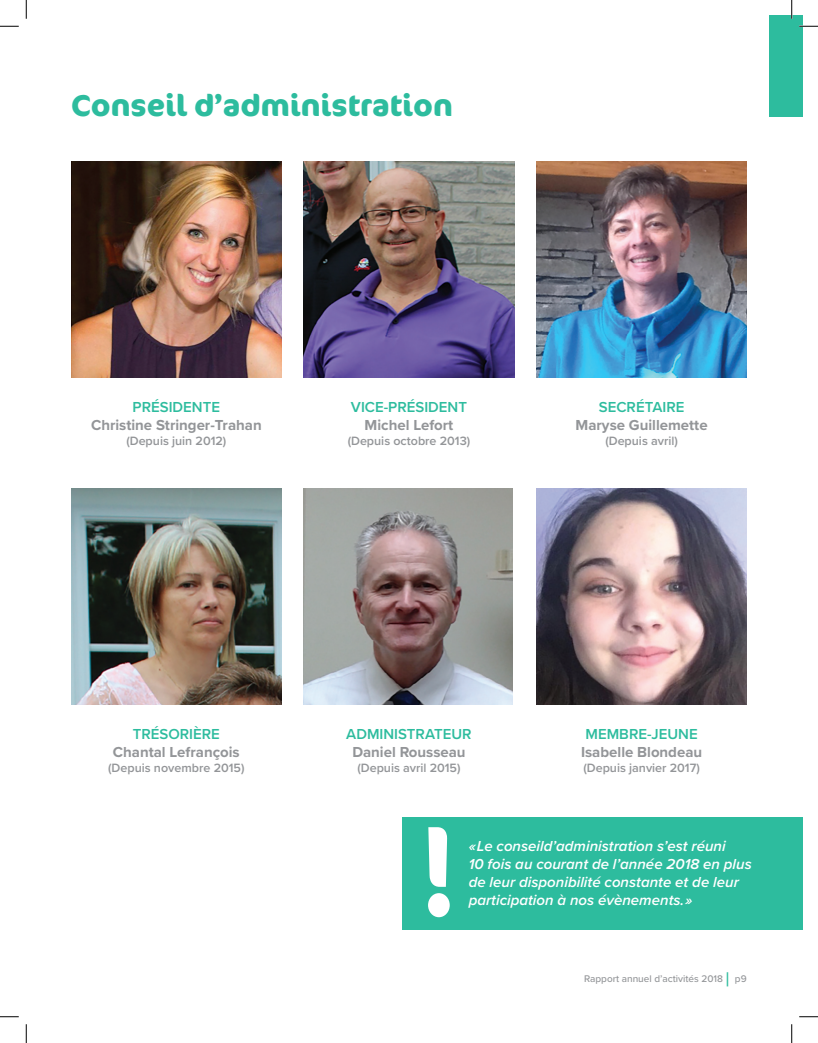
<style>
.page{position:relative;width:818px;height:1043px;background:#fff}
.page>*{position:absolute;margin:0;border:0;box-sizing:border-box;transform-origin:0 0}
.t1{font:700 30px "Cocon Pro";color:#2dbc9e}
.t2{font:italic 600 15px/18px "Proxima Nova";color:#fff}
.t3{font:700 15px "Proxima Nova";color:#939598}
.t4{font:600 15px "Proxima Nova";color:#2dbc9e}
.t5{font:600 12.5px "Proxima Nova";color:#939598}
.t6{font:500 10px "Proxima Nova";color:#939598}
.s1{font-size:20px;color:#2dbc9e}
</style>
<div class="page">
<div style="left:769px;top:15px;width:33px;height:101px;background:#2dbc9e"></div>
<img style="left:71px;top:161px;width:210px;height:216px">
<img style="left:71px;top:488px;width:210px;height:216px">
<img style="left:304px;top:161px;width:210px;height:216px">
<img style="left:304px;top:488px;width:208px;height:216px">
<img style="left:536px;top:161px;width:210px;height:216px">
<img style="left:536px;top:488px;width:210px;height:216px">
<div style="left:403px;top:817px;width:399px;height:112px;background:#2dbc9e"></div>
<svg style="left:428px;top:827px;width:21px;height:90px"></svg>
<svg style="left:0;top:25px;width:19px;height:2px"></svg>
<svg style="left:799px;top:25px;width:19px;height:2px"></svg>
<svg style="left:0;top:1016px;width:19px;height:1px"></svg>
<svg style="left:799px;top:1016px;width:19px;height:1px"></svg>
<svg style="left:25px;top:0;width:2px;height:19px"></svg>
<svg style="left:25px;top:1024px;width:2px;height:18px"></svg>
<svg style="left:791px;top:0;width:1px;height:19px"></svg>
<svg style="left:791px;top:1024px;width:1px;height:18px"></svg>
<h1 class="t1" style="left:71px;top:85px;width:383px">Conseil d’administration</h1>
<p class="t4" style="left:133px;top:395px;width:89px">PRÉSIDENTE</p>
<p class="t3" style="left:91px;top:413px;width:172px">Christine Stringer-Trahan</p>
<p class="t5" style="left:126px;top:431px;width:101px">(Depuis juin 2012)</p>
<p class="t4" style="left:351px;top:395px;width:118px">VICE-PRÉSIDENT</p>
<p class="t3" style="left:364px;top:413px;width:90px">Michel Lefort</p>
<p class="t5" style="left:347px;top:431px;width:124px">(Depuis octobre 2013)</p>
<p class="t4" style="left:598px;top:395px;width:87px">SECRÉTAIRE</p>
<p class="t3" style="left:575px;top:413px;width:134px">Maryse Guillemette</p>
<p class="t5" style="left:605px;top:431px;width:74px">(Depuis avril)</p>
<p class="t4" style="left:133px;top:723px;width:89px">TRÉSORIÈRE</p>
<p class="t3" style="left:113px;top:741px;width:128px">Chantal Lefrançois</p>
<p class="t5" style="left:108px;top:759px;width:138px">(Depuis novembre 2015)</p>
<p class="t4" style="left:346px;top:723px;width:127px">ADMINISTRATEUR</p>
<p class="t3" style="left:352px;top:741px;width:115px">Daniel Rousseau</p>
<p class="t5" style="left:357px;top:759px;width:105px">(Depuis avril 2015)</p>
<p class="t4" style="left:585px;top:723px;width:114px">MEMBRE-JEUNE</p>
<p class="t3" style="left:581px;top:741px;width:123px">Isabelle Blondeau</p>
<p class="t5" style="left:583px;top:759px;width:118px">(Depuis janvier 2017)</p>
<p class="t2" style="left:468px;top:837px;width:284px">« Le conseild’administration s’est réuni<br>10 fois au courant de l’année 2018 en plus de leur disponibilité constante et de leur participation à nos évènements. »</p>
<p class="t6" style="left:584px;top:971px;width:164px">Rapport annuel d’activités 2018 <span class="s1">|</span> p9</p>
</div>
